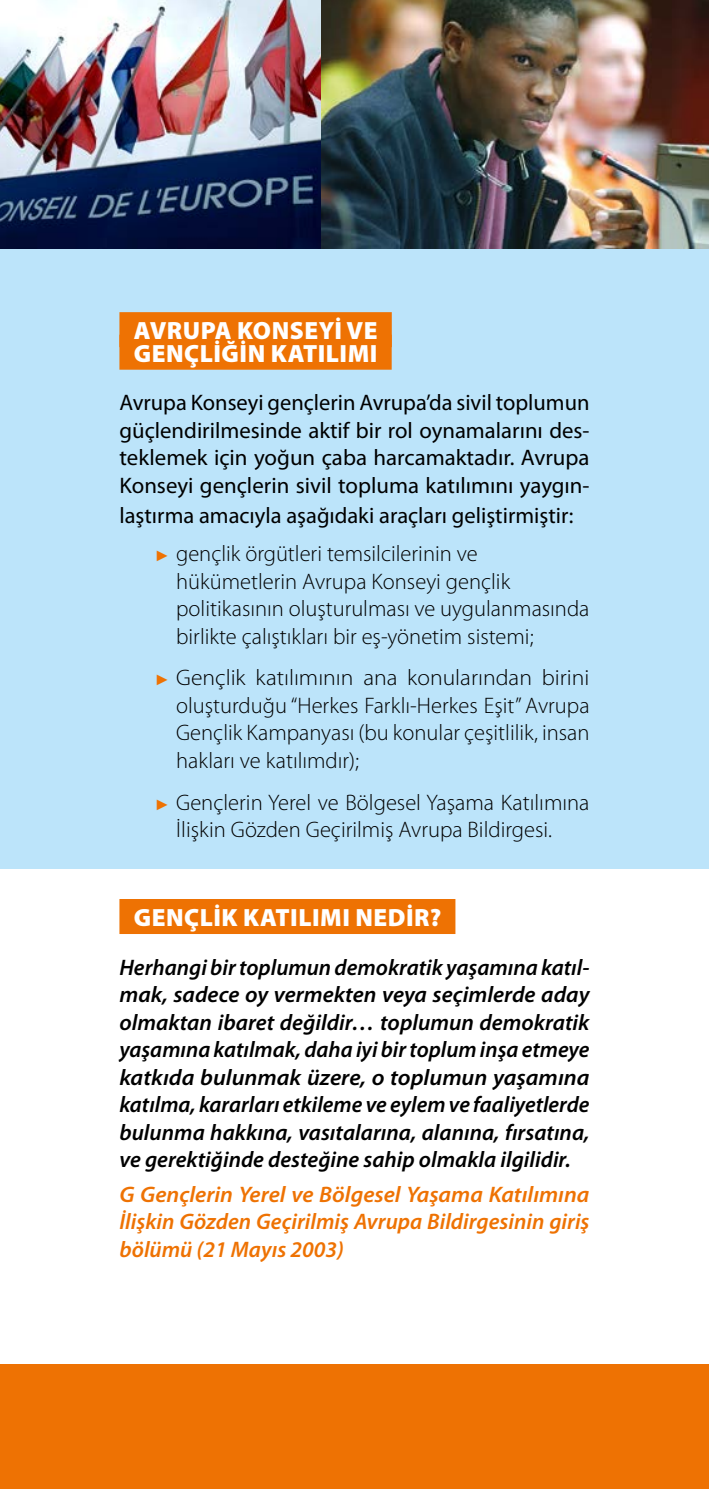
<style>
.page{position:relative;width:709px;height:1489px;background:#fff}
.page>*{position:absolute;margin:0;border:0;box-sizing:border-box;transform-origin:0 0}
.t1{font:900 25px/22.5px "Myriad Pro";letter-spacing:.02em;color:#fff}
.t2{font:italic 600 22.5px/27.5px "Myriad Pro";color:#000;text-align:justify}
.t3{font:22.5px/27.5px "Myriad Pro";color:#000;text-align:justify}
.t4{font:300 22.5px/27.5px "Myriad Pro";color:#000}
.t5{font:300 22.5px/27.5px "Myriad Pro";color:#000;text-align:justify;scale:1.05 1}
.t6{font:italic 600 22.5px/27.5px "Myriad Pro";color:#ee7203;text-align:justify;scale:1.04 1}
.s1{font-family:"Arial";font-size:15px;color:#ee7203}
.s2{font-weight:300}
.s3{font-family:"Arial";font-weight:400;font-size:15px;color:#ee7203}
</style>
<div class="page">
<div style="left:0;top:248px;width:709px;height:620px;background:#bce4fa"></div>
<img style="left:0;top:0;width:709px;height:248px">
<div style="left:119px;top:312px;width:273px;height:35px;background:#ee7203"></div>
<div style="left:119px;top:334px;width:273px;height:35px;background:#ee7203"></div>
<div style="left:119px;top:899px;width:336px;height:35px;background:#ee7203"></div>
<div style="left:0;top:1363px;width:709px;height:125px;background:#ee7203"></div>
<p class="t1" style="left:134px;top:318px;width:245px">AVRUPA KONSEYI VE<br>GENÇLIĞIN KATILIMI</p>
<p class="t3" style="left:119px;top:389px;width:471px">Avrupa Konseyi gençlerin Avrupa’da sivil toplumun güçlendirilmesinde aktif bir rol oynamalarını des&shy;teklemek için yoğun çaba harcamaktadır. Avrupa Konseyi gençlerin sivil topluma katılımını yaygın-</p>
<p class="t3" style="left:155px;top:496px;width:420px;line-height:38.2px;text-indent:-35px">laştırma amacıyla aşağıdaki araçları geliştirmiştir: <span class="s1">►</span> <span class="s2">gençlik örgütleri temsilcilerinin ve</span></p>
<p class="t4" style="left:176px;top:567px;width:415px">hükümetlerin Avrupa Konseyi gençlik politikasının oluşturulması ve uygulanmasında birlikte çalıştıkları bir eş-yönetim sistemi;</p>
<p class="t5" style="left:176px;top:664px;width:395px;text-indent:-21px"><span class="s3">►</span> Gençlik katılımının ana konularından birini oluşturduğu “Herkes Farklı-Herkes Eşit” Avrupa Gençlik Kampanyası (bu konular çeşitlilik, insan hakları ve katılımdır);</p>
<p class="t4" style="left:176px;top:788px;width:415px;text-indent:-21px"><span class="s3">►</span> Gençlerin Yerel ve Bölgesel Yaşama Katılımına<br>İlişkin Gözden Geçirilmiş Avrupa Bildirgesi.</p>
<p class="t1" style="left:134px;top:905px;width:309px">GENÇLIK KATILIMI NEDIR?</p>
<p class="t2" style="left:119px;top:952px;width:471px">Herhangi bir toplumun demokratik yaşamına katıl&shy;mak, sadece oy vermekten veya seçimlerde aday olmaktan ibaret değildir… toplumun demokratik yaşamına katılmak, daha iyi bir toplum inşa etmeye katkıda bulunmak üzere, o toplumun yaşamına katılma, kararları etkileme ve eylem ve faaliyetlerde bulunma hakkına, vasıtalarına, alanına, fırsatına, ve gerektiğinde desteğine sahip olmakla ilgilidir.</p>
<p class="t6" style="left:119px;top:1179px;width:453px">G Gençlerin Yerel ve Bölgesel Yaşama Katılımına İlişkin Gözden Geçirilmiş Avrupa Bildirgesinin giriş bölümü (21 Mayıs 2003)</p>
</div>
